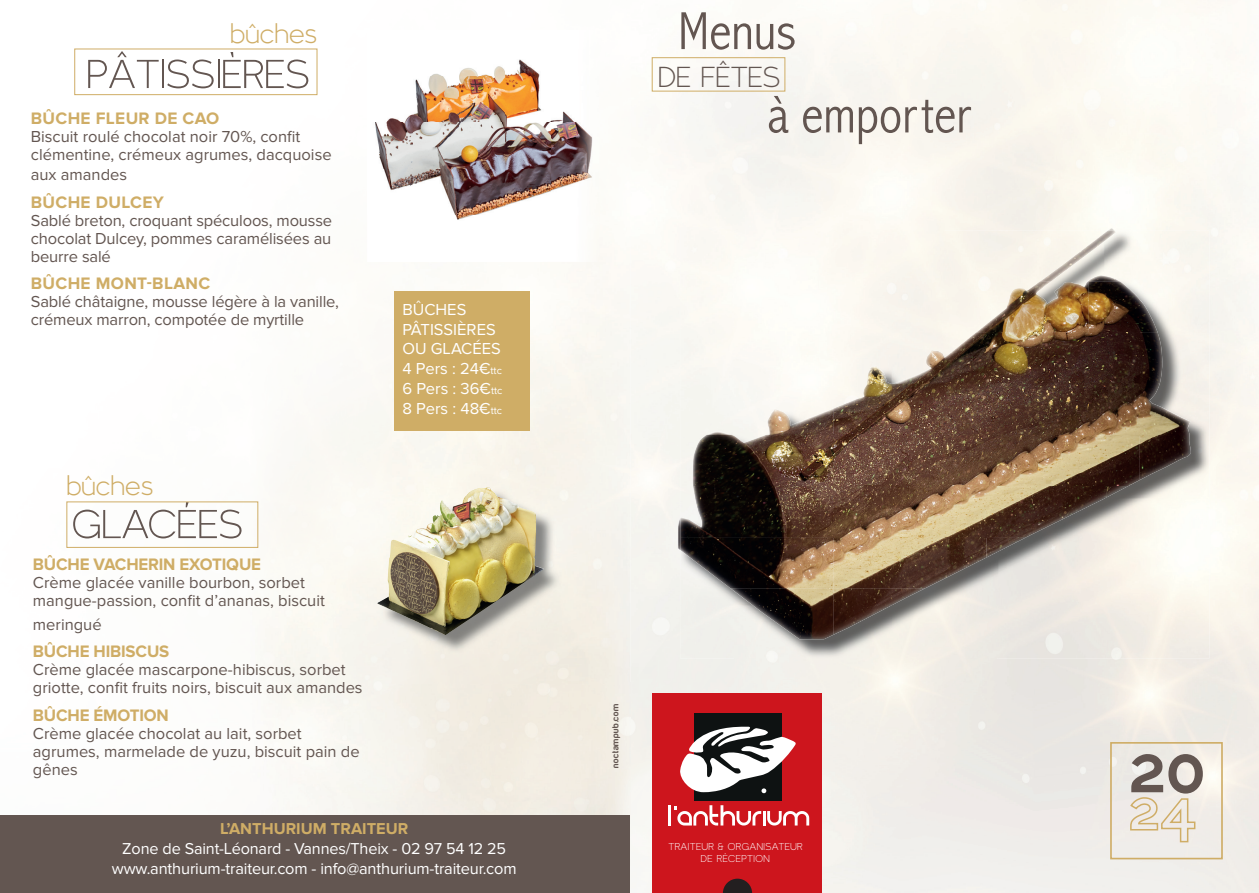
<style>
.page{position:relative;width:1259px;height:893px;background:#fff}
.page>*{position:absolute;margin:0;border:0;box-sizing:border-box;transform-origin:0 0}
.t1{font:54.75px "Larke";color:#635651}
.t2{font:300 condensed 54px "Abadi";color:#635651}
.t3{font:39.3px "Larke";color:#635651}
.t4{font:38.55px "Larke";color:#cfad66}
.t5{font:700 17.25px "Proxima Nova";letter-spacing:-.01em;color:#cfad66}
.t6{font:700 17.25px "Proxima Nova";letter-spacing:.02em;color:#cfad66}
.t7{font:16.5px/18px "Proxima Nova";color:#635651}
.t8{font:16.5px/19.8px "Proxima Nova";color:#fff}
.t9{font:16.35px/19.6px "Proxima Nova";letter-spacing:-.01em;color:#fff;text-align:center}
.t10{font:700 16.35px "Proxima Nova";color:#cfad66}
.t11{font:13.5px/11.6px "Larke";letter-spacing:.03em;color:#fff;text-align:center}
.t12{font:9px "Harabara";letter-spacing:.065em;color:#635651}
.s1{font-size:10.5px}
</style>
<div class="page">
<div style="left:997px;top:631px;width:262px;height:262px;background:#efebe7"></div>
<img style="left:630px;top:631px;width:105px;height:262px">
<img style="left:74px;top:48px;width:319px;height:767px">
<img style="left:393px;top:683px;width:237px;height:210px">
<img style="left:393px;top:262px;width:143px;height:228px">
<div style="left:394px;top:291px;width:135px;height:140px;background:#cfad66"></div>
<div style="left:74px;top:49px;width:243px;height:46px;border:1px solid #cfad66"></div>
<div style="left:66px;top:501px;width:192px;height:47px;border:1px solid #cfad66"></div>
<img style="left:367px;top:48px;width:231px;height:213px">
<img style="left:380px;top:490px;width:182px;height:163px">
<img style="left:436px;top:487px;width:51px;height:29px">
<svg style="left:1129px;top:754px;width:73px;height:89px;background:#cdc5bc"></svg>
<div style="left:0;top:815px;width:629px;height:78px;background:#635651"></div>
<div style="left:652px;top:57px;width:133px;height:34px;border:1px solid #cfad66"></div>
<div style="left:653px;top:693px;width:169px;height:200px;background:#cd151d"></div>
<div style="left:694px;top:713px;width:87px;height:88px;background:#0e1212"></div>
<svg style="left:680px;top:726px;width:116px;height:67px"></svg>
<hr style="left:668px;top:805px;width:3px;height:20px;background:#fff">
<hr style="left:762px;top:811px;width:3px;height:14px;background:#fff">
<svg style="left:767px;top:811px;width:42px;height:14px"></svg>
<svg style="left:674px;top:805px;width:87px;height:20px"></svg>
<svg style="left:723px;top:879px;width:29px;height:14px"></svg>
<div style="left:1110px;top:742px;width:112px;height:117px;border:2px solid #cfad66"></div>
<img style="left:998px;top:498px;width:211px;height:160px">
<img style="left:892px;top:557px;width:106px;height:101px">
<img style="left:680px;top:605px;width:212px;height:53px">
<img style="left:680px;top:588px;width:50px;height:17px">
<div style="left:680px;top:231px;width:52px;height:255px;background:#faf8f3"></div>
<img style="left:1120px;top:231px;width:89px;height:267px">
<svg style="left:1107px;top:227px;width:7px;height:4px"></svg>
<img style="left:678px;top:518px;width:2px;height:32px">
<img style="left:1039px;top:231px;width:81px;height:51px">
<img style="left:975px;top:282px;width:182px;height:51px">
<img style="left:867px;top:333px;width:272px;height:51px">
<img style="left:1139px;top:333px;width:51px;height:147px">
<img style="left:715px;top:408px;width:118px;height:27px">
<img style="left:833px;top:384px;width:306px;height:51px">
<img style="left:692px;top:435px;width:447px;height:51px">
<img style="left:680px;top:486px;width:448px;height:51px">
<img style="left:680px;top:537px;width:306px;height:51px">
<img style="left:986px;top:537px;width:40px;height:20px">
<img style="left:730px;top:588px;width:103px;height:51px">
<img style="left:833px;top:588px;width:92px;height:47px">
<h3 class="t4" style="left:230px;top:7px;width:89px">bûches</h3>
<h1 class="t1" style="left:86px;top:37px;width:225px">PÂTISSIÈRES</h1>
<p class="t6" style="left:31px;top:108px;width:190px">BÛCHE FLEUR DE CAO</p>
<p class="t7" style="left:31px;top:128px;width:302px">Biscuit roulé chocolat noir 70%, confit clémentine, crémeux agrumes, dacquoise</p>
<p class="t7" style="left:31px;top:166px;width:98px">aux amandes</p>
<p class="t6" style="left:31px;top:192px;width:135px">BÛCHE DULCEY</p>
<p class="t7" style="left:31px;top:211px;width:303px;text-align:justify">Sablé breton, croquant spéculoos, mousse chocolat Dulcey, pommes caramélisées au beurre salé</p>
<p class="t6" style="left:31px;top:273px;width:181px">BÛCHE MONT-BLANC</p>
<p class="t7" style="left:31px;top:293px;width:310px">Sablé châtaigne, mousse légère à la vanille, crémeux marron, compotée de myrtille</p>
<h3 class="t4" style="left:66px;top:459px;width:89px">bûches</h3>
<h1 class="t1" style="left:72px;top:487px;width:173px">GLACÉES</h1>
<p class="t5" style="left:33px;top:555px;width:230px">BÛCHE VACHERIN EXOTIQUE</p>
<p class="t7" style="left:33px;top:574px;width:293px">Crème glacée vanille bourbon, sorbet mangue-passion, confit d’ananas, biscuit</p>
<p class="t7" style="left:33px;top:615px;width:70px">meringué</p>
<p class="t5" style="left:33px;top:641px;width:138px">BÛCHE HIBISCUS</p>
<p class="t7" style="left:33px;top:661px;width:331px">Crème glacée mascarpone-hibiscus, sorbet griotte, confit fruits noirs, biscuit aux amandes</p>
<p class="t5" style="left:33px;top:705px;width:137px">BÛCHE ÉMOTION</p>
<p class="t7" style="left:33px;top:724px;width:328px">Crème glacée chocolat au lait, sorbet agrumes, marmelade de yuzu, biscuit pain de gênes</p>
<p class="t8" style="left:402px;top:300px;width:101px">BÛCHES<br>PÂTISSIÈRES<br>OU GLACÉES<br>4 Pers : 24€<span class="s1">ttc<br></span>6 Pers : 36€<span class="s1">ttc<br></span>8 Pers : 48€<span class="s1">ttc</span></p>
<p class="t10" style="left:220px;top:819px;width:190px">L’ANTHURIUM TRAITEUR</p>
<p class="t9" style="left:112px;top:839px;width:406px">Zone de Saint-Léonard - Vannes/Theix - 02 97 54 12 25 www.anthurium-traiteur.com - info@anthurium-traiteur.com</p>
<h2 class="t2" style="left:678px;top:0;width:120px">Menus</h2>
<h3 class="t3" style="left:658px;top:50px;width:124px">DE FÊTES</h3>
<h2 class="t2" style="left:767px;top:83px;width:206px">à emporter</h2>
<p class="t12" style="left:611px;top:768px;width:66px;rotate:-90deg">noctampub.com</p>
<p class="t11" style="left:668px;top:839px;width:136px">TRAITEUR &amp; ORGANISATEUR<br>DE RÉCEPTION</p>
</div>
